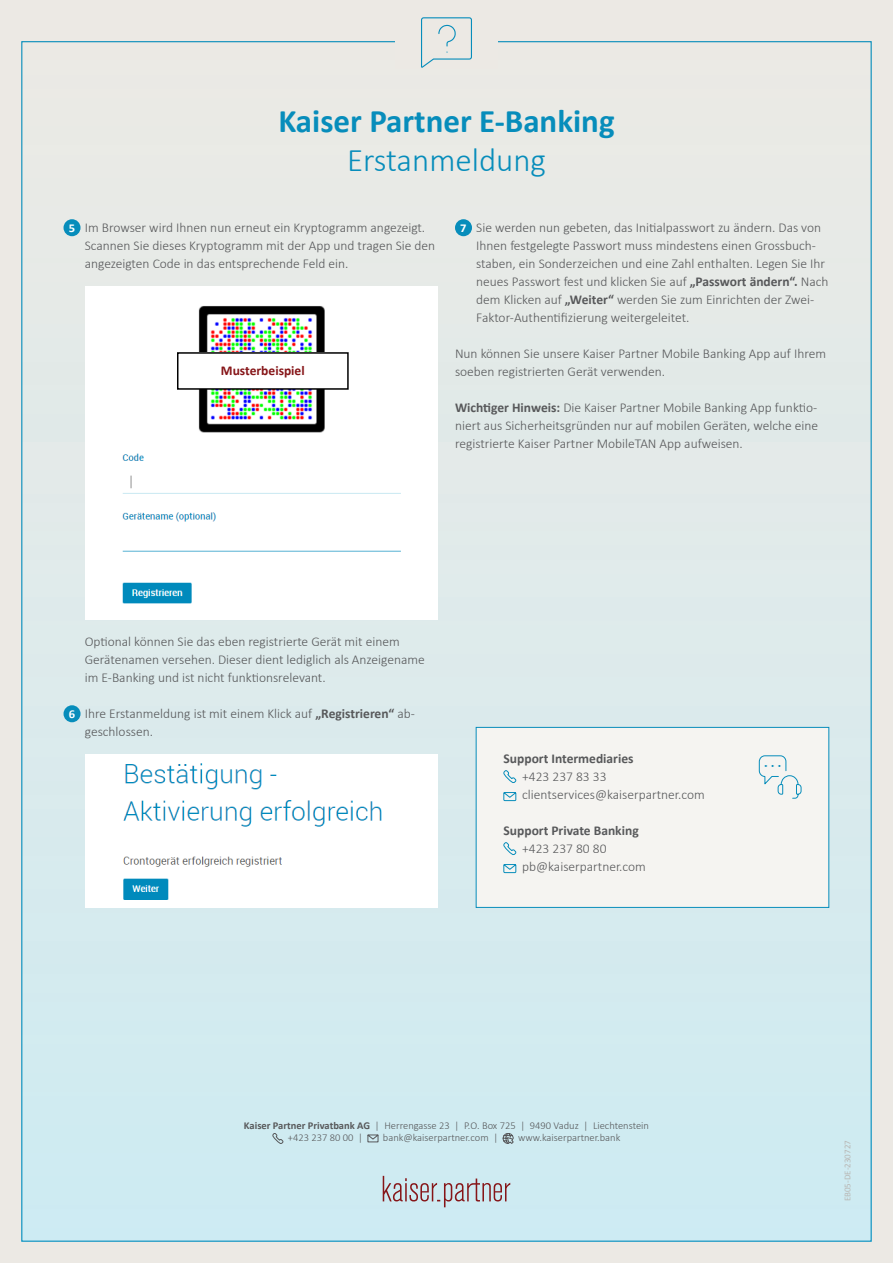
<style>
.page{position:relative;width:893px;height:1263px;background:#ece9e4}
.page>*{position:absolute;margin:0;border:0;box-sizing:border-box;transform-origin:0 0}
.t1{font:700 33px "Calibri";color:#078dbb}
.t2{font:300 33px "Calibri";color:#078dbb}
.t3{font:300 13.5px/18px "Calibri";color:#57585a}
.t4{font:700 13.5px "Calibri";color:#57585a}
.t5{font:700 13.5px "Calibri";color:#861518}
.t6{font:300 10.5px/12.6px "Calibri";color:#57585a}
.t7{font:9px "Calibri";color:#b8b7b4}
.s1{font-weight:700;font-size:12px;color:#fff}
.s2{font-weight:700}
</style>
<div class="page">
<div style="left:22px;top:42px;width:849px;height:1199px;background:linear-gradient(to bottom,#eceae4,#cdebf2)"></div>
<svg style="left:383px;top:1176px;width:127px;height:31px;background:#c0c3c9"></svg>
<svg style="left:273px;top:1133px;width:10px;height:11px"></svg>
<svg style="left:368px;top:1134px;width:10px;height:8px"></svg>
<svg style="left:503px;top:1133px;width:10px;height:11px"></svg>
<div style="left:395px;top:17px;width:102px;height:51px;background:#ece9e4"></div>
<svg style="left:421px;top:17px;width:51px;height:51px"></svg>
<div style="left:476px;top:727px;width:353px;height:180px;background:#f5f4f1"></div>
<svg style="left:503px;top:770px;width:14px;height:13px"></svg>
<svg style="left:503px;top:792px;width:13px;height:9px"></svg>
<svg style="left:503px;top:842px;width:14px;height:13px"></svg>
<svg style="left:503px;top:864px;width:13px;height:9px"></svg>
<div style="left:476px;top:727px;width:353px;height:181px;border:1px solid #078dbb"></div>
<svg style="left:758px;top:755px;width:44px;height:44px"></svg>
<div style="left:64px;top:219px;width:17px;height:17px;background:#078dbb;border-radius:50%"></div>
<div style="left:64px;top:705px;width:17px;height:17px;background:#078dbb;border-radius:50%"></div>
<img style="left:85px;top:754px;width:353px;height:153px">
<img style="left:85px;top:286px;width:353px;height:334px">
<div style="left:178px;top:353px;width:170px;height:36px;background:#fff"></div>
<div style="left:177px;top:352px;width:172px;height:38px;border:2px solid #000"></div>
<div style="left:455px;top:219px;width:17px;height:17px;background:#078dbb;border-radius:50%"></div>
<h1 class="t1" style="left:278px;top:97px;width:338px">Kaiser Partner E-Banking</h1>
<h1 class="t2" style="left:347px;top:140px;width:200px">Erstanmeldung</h1>
<p class="t3" style="left:85px;top:219px;width:352px;text-indent:-16px"><span class="s1">5</span> Im Browser wird Ihnen nun erneut ein Kryptogramm angezeigt.<br>Scannen Sie dieses Kryptogramm mit der App und tragen Sie den angezeigten Code in das entsprechende Feld ein.</p>
<p class="t5" style="left:221px;top:361px;width:85px">Musterbeispiel</p>
<p class="t3" style="left:476px;top:219px;width:354px;text-indent:-16px"><span class="s1">7</span> Sie werden nun gebeten, das Initialpasswort zu ändern. Das von Ihnen festgelegte Passwort muss mindestens einen Grossbuch&shy;staben, ein Sonderzeichen und eine Zahl enthalten. Legen Sie Ihr neues Passwort fest und klicken Sie auf <span class="s2">„Passwort ändern“.</span> Nach dem Klicken auf <span class="s2">„Weiter“</span> werden Sie zum Einrichten der Zwei-Faktor-Authentifizierung weitergeleitet.</p>
<p class="t3" style="left:455px;top:345px;width:373px">Nun können Sie unsere Kaiser Partner Mobile Banking App auf Ihrem soeben registrierten Gerät verwenden.</p>
<p class="t3" style="left:455px;top:399px;width:365px;text-align:justify"><span class="s2">Wichtiger Hinweis:</span> Die Kaiser Partner Mobile Banking App funktio&shy;niert aus Sicherheitsgründen nur auf mobilen Geräten, welche eine registrierte Kaiser Partner MobileTAN App aufweisen.</p>
<p class="t3" style="left:85px;top:633px;width:342px">Optional können Sie das eben registrierte Gerät mit einem<br>Gerätenamen versehen. Dieser dient lediglich als Anzeigename im E-Banking und ist nicht funktionsrelevant.</p>
<p class="t3" style="left:85px;top:705px;width:332px;text-indent:-16px"><span class="s1">6</span> Ihre Erstanmeldung ist mit einem Klick auf <span class="s2">„Registrieren“</span> ab&shy;geschlossen.</p>
<p class="t4" style="left:503px;top:749px;width:132px">Support Intermediaries</p>
<p class="t3" style="left:522px;top:768px;width:184px">+423 237 83 33 clientservices@kaiserpartner.com</p>
<p class="t4" style="left:503px;top:821px;width:137px">Support Private Banking</p>
<p class="t3" style="left:522px;top:840px;width:125px">+423 237 80 80 pb@kaiserpartner.com</p>
<p class="t6" style="left:288px;top:1119px;width:363px;text-indent:-44px"><span class="s2">Kaiser Partner Privatbank AG</span> | Herrengasse 23 | P.O. Box 725 | 9490 Vaduz | Liechtenstein +423 237 80 00 |</p>
<p class="t6" style="left:383px;top:1131px;width:117px">bank@kaiserpartner.com |</p>
<p class="t6" style="left:518px;top:1131px;width:104px">www.kaiserpartner.bank</p>
<p class="t7" style="left:841px;top:1201px;width:63px;rotate:-90deg">EB05-DE-230727</p>
</div>
